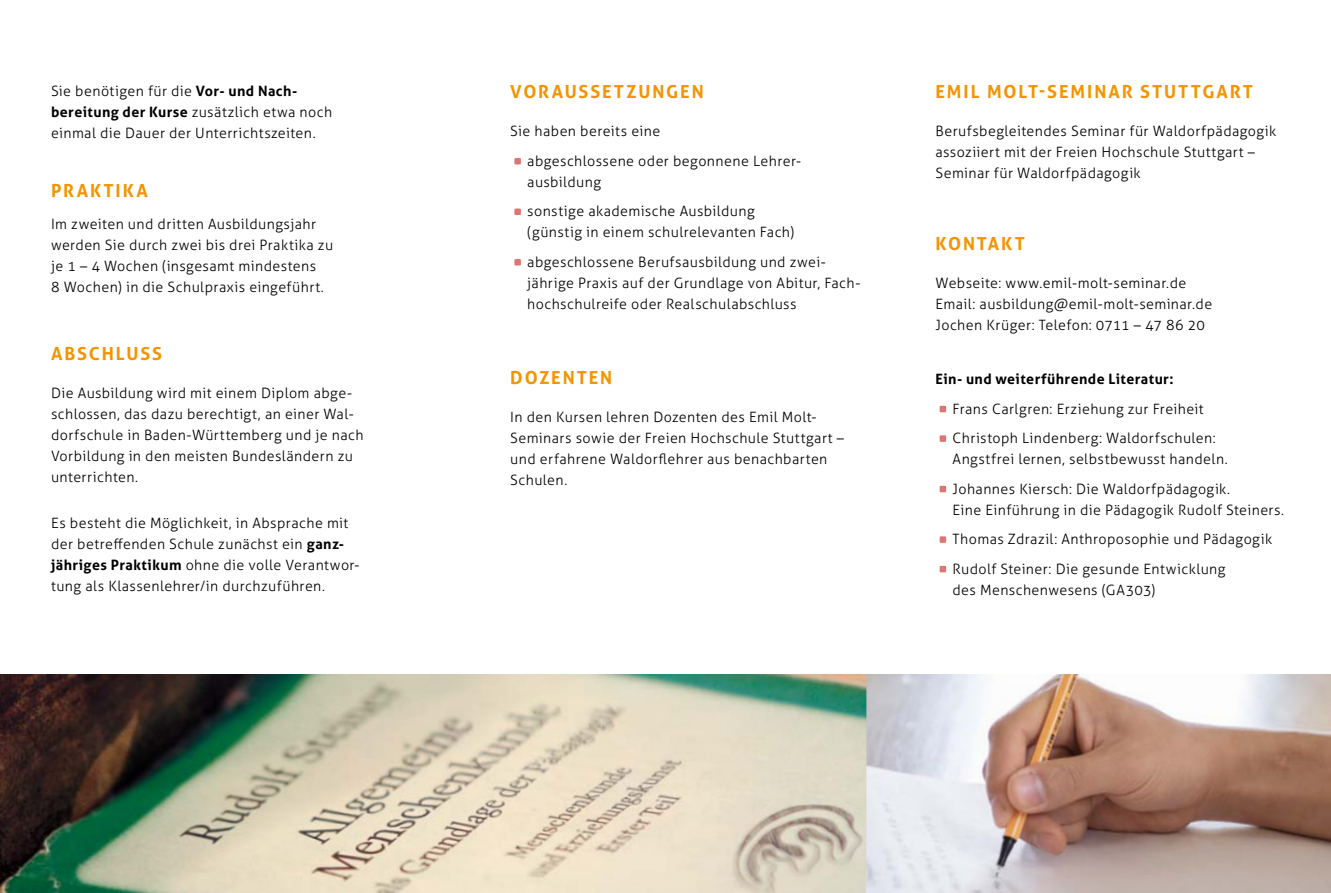
<style>
.page{position:relative;width:1331px;height:893px;background:#fff}
.page>*{position:absolute;margin:0;border:0;box-sizing:border-box;transform-origin:0 0}
.t1{font:300 72px "Aller";color:#de7573}
.t2{font:700 18px "Aller";letter-spacing:.105em;color:#f39400}
.t3{font:700 18px "Aller";letter-spacing:.125em;color:#f39400}
.t4{font:300 14.25px/21px "Aller";letter-spacing:.03em;color:#000}
.t5{font:700 14.25px "Aller";color:#000}
.s1{font-weight:700}
</style>
<div class="page">
<img style="left:0;top:674px;width:1331px;height:219px">
<p class="t4" style="left:51px;top:80px;width:283px">Sie benötigen für die <span class="s1">Vor- und Nach&shy;bereitung der Kurse</span> zusätzlich etwa noch einmal die Dauer der Unterrichtszeiten.</p>
<p class="t3" style="left:51px;top:179px;width:98px">Praktika</p>
<p class="t4" style="left:51px;top:213px;width:284px">Im zweiten und dritten Ausbildungsjahr werden Sie durch zwei bis drei Praktika zu je 1 – 4 Wochen (insgesamt mindestens<br>8 Wochen) in die Schulpraxis eingeführt.</p>
<p class="t2" style="left:51px;top:342px;width:112px">Abschluss</p>
<p class="t4" style="left:51px;top:382px;width:314px">Die Ausbildung wird mit einem Diplom abge&shy;schlossen, das dazu berechtigt, an einer Wal&shy;dorfschule in Baden-Württemberg und je nach Vorbildung in den meisten Bundesländern zu unterrichten.</p>
<p class="t4" style="left:51px;top:512px;width:310px">Es besteht die Möglichkeit, in Absprache mit der betreffenden Schule zunächst ein <span class="s1">ganz&shy;jähriges Praktikum</span> ohne die volle Verantwor&shy;tung als Klassenlehrer/in durchzuführen.</p>
<p class="t2" style="left:510px;top:81px;width:195px">Voraussetzungen</p>
<p class="t4" style="left:510px;top:121px;width:152px">Sie haben bereits eine</p>
<h1 class="t1" style="left:510px;top:95px;width:16px">.</h1>
<p class="t4" style="left:527px;top:150px;width:275px">abgeschlossene oder begonnene Lehrer&shy;ausbildung</p>
<h1 class="t1" style="left:510px;top:146px;width:16px">.</h1>
<p class="t4" style="left:527px;top:201px;width:268px">sonstige akademische Ausbildung (günstig in einem schulrelevanten Fach)</p>
<h1 class="t1" style="left:510px;top:196px;width:16px">.</h1>
<p class="t4" style="left:527px;top:251px;width:335px">abgeschlossene Berufsausbildung und zwei&shy;jährige Praxis auf der Grundlage von Abitur, Fach&shy;hochschulreife oder Realschulabschluss</p>
<p class="t2" style="left:510px;top:366px;width:103px">Dozenten</p>
<p class="t4" style="left:510px;top:406px;width:335px">In den Kursen lehren Dozenten des Emil Molt-Seminars sowie der Freien Hochschule Stuttgart – und erfahrene Waldorflehrer aus benachbarten Schulen.</p>
<p class="t2" style="left:935px;top:81px;width:319px">Emil Molt-Seminar Stuttgart</p>
<p class="t4" style="left:935px;top:121px;width:342px">Berufsbegleitendes Seminar für Waldorfpädagogik assoziiert mit der Freien Hochschule Stuttgart –<br>Seminar für Waldorfpädagogik</p>
<p class="t2" style="left:935px;top:232px;width:91px">Kontakt</p>
<p class="t4" style="left:935px;top:272px;width:278px">Webseite: www.emil-molt-seminar.de<br>Email: ausbildung@emil-molt-seminar.de<br>Jochen Krüger: Telefon: 0711 – 47 86 20</p>
<p class="t5" style="left:935px;top:370px;width:240px">Ein- und weiterführende Literatur:</p>
<h1 class="t1" style="left:935px;top:343px;width:16px">.</h1>
<p class="t4" style="left:952px;top:398px;width:253px">Frans Carlgren: Erziehung zur Freiheit</p>
<h1 class="t1" style="left:935px;top:373px;width:16px">.</h1>
<p class="t4" style="left:952px;top:428px;width:277px">Christoph Lindenberg: Waldorfschulen:<br>Angstfrei lernen, selbstbewusst handeln.</p>
<h1 class="t1" style="left:935px;top:423px;width:16px">.</h1>
<p class="t4" style="left:952px;top:478px;width:333px">Johannes Kiersch: Die Waldorfpädagogik.<br>Eine Einführung in die Pädagogik Rudolf Steiners.</p>
<h1 class="t1" style="left:935px;top:474px;width:16px">.</h1>
<p class="t4" style="left:952px;top:529px;width:321px">Thomas Zdrazil: Anthroposophie und Pädagogik</p>
<h1 class="t1" style="left:935px;top:503px;width:16px">.</h1>
<p class="t4" style="left:952px;top:558px;width:274px">Rudolf Steiner: Die gesunde Entwicklung des Menschenwesens (GA303)</p>
</div>
